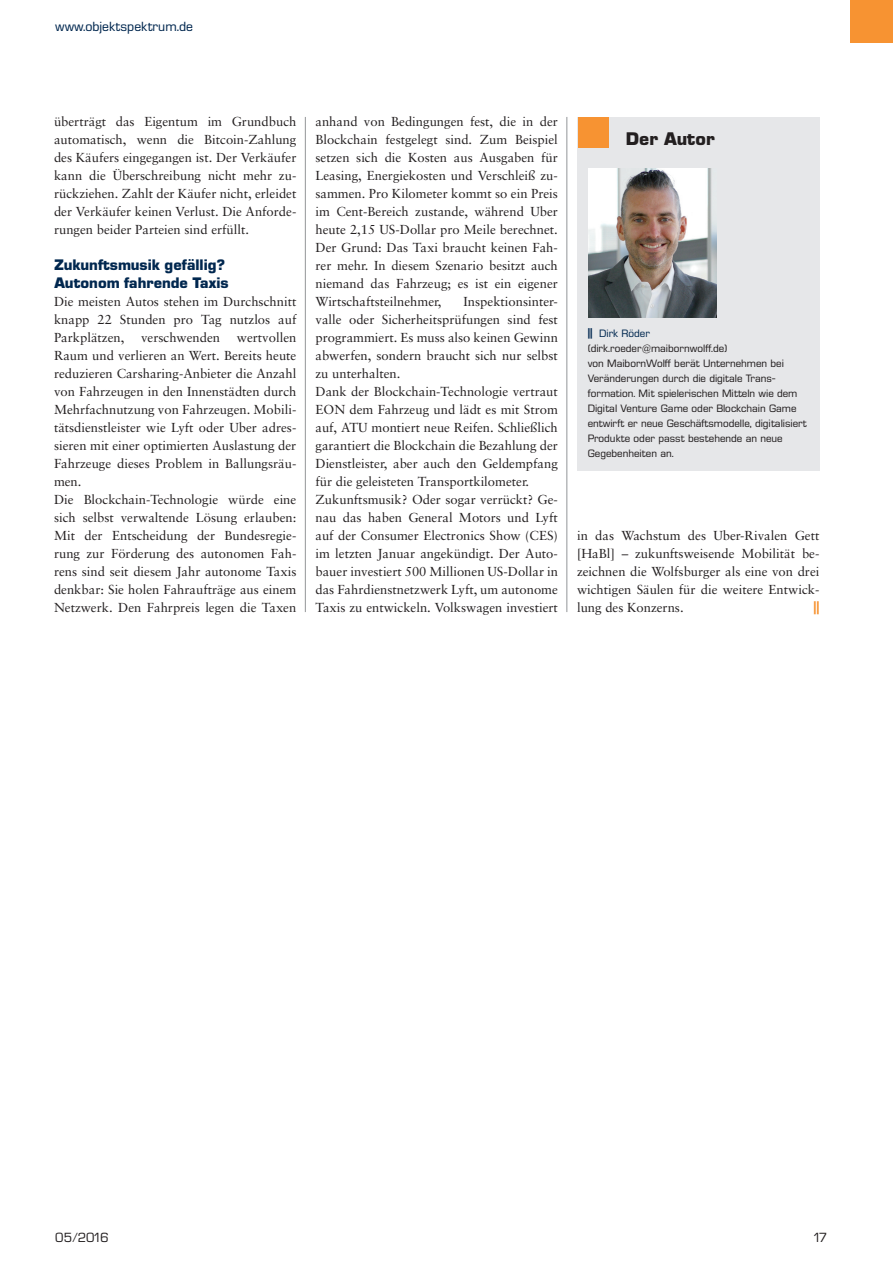
<style>
.page{position:relative;width:893px;height:1263px;background:#fff}
.page>*{position:absolute;margin:0;border:0;box-sizing:border-box;transform-origin:0 0}
.t1{font:700 18px "Eurostile BQ";color:#231f20}
.t2{font:700 15px/18px "Eurostile BQ";color:#00274f}
.t3{font:13.05px/18px "Sabon";color:#231f20;text-align:justify}
.t4{font:13.05px "Eurostile BQ";color:#00274f}
.t5{font:13.05px "Eurostile BQ";letter-spacing:-.105em;color:#231f20}
.t6{font:700 expanded 13.05px "Eurostile BQ";color:#f79332}
.t7{font:10.5px/15px "Eurostile BQ";color:#231f20}
.s1{font-weight:700;font-stretch:expanded;color:#00274f}
.s2{color:#00274f}
</style>
<div class="page">
<hr style="left:305px;top:117px;width:1px;height:495px;background:#939598">
<hr style="left:566px;top:117px;width:1px;height:495px;background:#939598">
<div style="left:851px;top:0;width:42px;height:43px;background:#f79332"></div>
<div style="left:577px;top:117px;width:242px;height:354px;background:#e6e7e9"></div>
<img style="left:589px;top:168px;width:127px;height:149px">
<div style="left:578px;top:117px;width:31px;height:31px;background:#f79332"></div>
<p class="t4" style="left:55px;top:19px;width:139px">www.objektspektrum.de</p>
<p class="t3" style="left:54px;top:112px;width:244px">überträgt das Eigentum im Grundbuch automatisch, wenn die Bitcoin-Zahlung des Käufers eingegangen ist. Der Verkäufer kann die Überschreibung nicht mehr zu&shy;rückziehen. Zahlt der Käufer nicht, erleidet der Verkäufer keinen Verlust. Die Anforde&shy;rungen beider Parteien sind erfüllt.</p>
<p class="t2" style="left:54px;top:256px;width:176px">Zukunftsmusik gefällig?<br>Autonom fahrende Taxis</p>
<p class="t3" style="left:54px;top:292px;width:244px">Die meisten Autos stehen im Durchschnitt knapp 22 Stunden pro Tag nutzlos auf Parkplätzen,</p>
<p class="t3" style="left:54px;top:328px;width:244px;text-align:left;text-indent:183px">wertvollen Raum und verlieren an Wert. Bereits heute reduzieren Carsharing-Anbieter die Anzahl von Fahrzeugen in den Innenstädten durch Mehrfachnutzung von Fahrzeugen. Mobili&shy;tätsdienstleister wie Lyft oder Uber adres&shy;sieren mit einer optimierten Auslastung der Fahrzeuge dieses Problem in Ballungsräu&shy;men.<br>Die Blockchain-Technologie würde eine sich selbst verwaltende Lösung erlauben:<br>Mit der Entscheidung der Bundesregie&shy;rung zur Förderung des autonomen Fah&shy;rens sind seit diesem Jahr autonome Taxis denkbar: Sie holen Fahraufträge aus einem Netzwerk. Den Fahrpreis legen die Taxen</p>
<p class="t3" style="left:141px;top:328px;width:81px">verschwenden</p>
<p class="t3" style="left:315px;top:112px;width:244px">anhand von Bedingungen fest, die in der Blockchain festgelegt sind. Zum Beispiel setzen sich die Kosten aus Ausgaben für Leasing, Energiekosten und Verschleiß zu&shy;sammen. Pro Kilometer kommt so ein Preis im Cent-Bereich zustande, während Uber heute 2,15 US-Dollar pro Meile berechnet.<br>Der Grund: Das Taxi braucht keinen Fah&shy;rer mehr. In diesem Szenario besitzt auch niemand das Fahrzeug; es ist ein eigener Wirtschaftsteilnehmer,</p>
<p class="t3" style="left:315px;top:292px;width:244px;text-align:left;text-indent:148px">Inspektionsinter&shy;valle oder Sicherheitsprüfungen sind fest programmiert. Es muss also keinen Gewinn abwerfen, sondern braucht sich nur selbst zu unterhalten.<br>Dank der Blockchain-Technologie vertraut EON dem Fahrzeug und lädt es mit Strom auf, ATU montiert neue Reifen. Schließlich garantiert die Blockchain die Bezahlung der Dienstleister, aber auch den Geldempfang für die geleisteten Transportkilometer.<br>Zukunftsmusik? Oder sogar verrückt? Ge&shy;nau das haben General Motors und Lyft auf der Consumer Electronics Show (CES) im letzten Januar angekündigt. Der Auto&shy;bauer investiert 500 Millionen US-Dollar in das Fahrdienstnetzwerk Lyft, um autonome Taxis zu entwickeln. Volkswagen investiert</p>
<h1 class="t1" style="left:626px;top:128px;width:91px">Der Autor</h1>
<p class="t7" style="left:588px;top:326px;width:221px"><span class="s1">||</span> <span class="s2">Dirk Röder<br></span>(dirk.roeder@maibornwolff.de)<br>von MaibornWolff berät Unternehmen bei Veränderungen durch die digitale Trans&shy;formation. Mit spielerischen Mitteln wie dem Digital Venture Game oder Blockchain Game entwirft er neue Geschäftsmodelle, digitalisiert Produkte oder passt bestehende an neue Gegebenheiten an.</p>
<p class="t3" style="left:577px;top:526px;width:244px">in das Wachstum des Uber-Rivalen Gett [HaBl] – zukunftsweisende Mobilität be&shy;zeichnen die Wolfsburger als eine von drei wichtigen Säulen für die weitere Entwick&shy;lung des Konzerns.</p>
<p class="t6" style="left:814px;top:599px;width:7px">||</p>
<p class="t5" style="left:55px;top:1230px;width:55px">05/2016</p>
<p class="t5" style="left:813px;top:1230px;width:16px">17</p>
</div>
